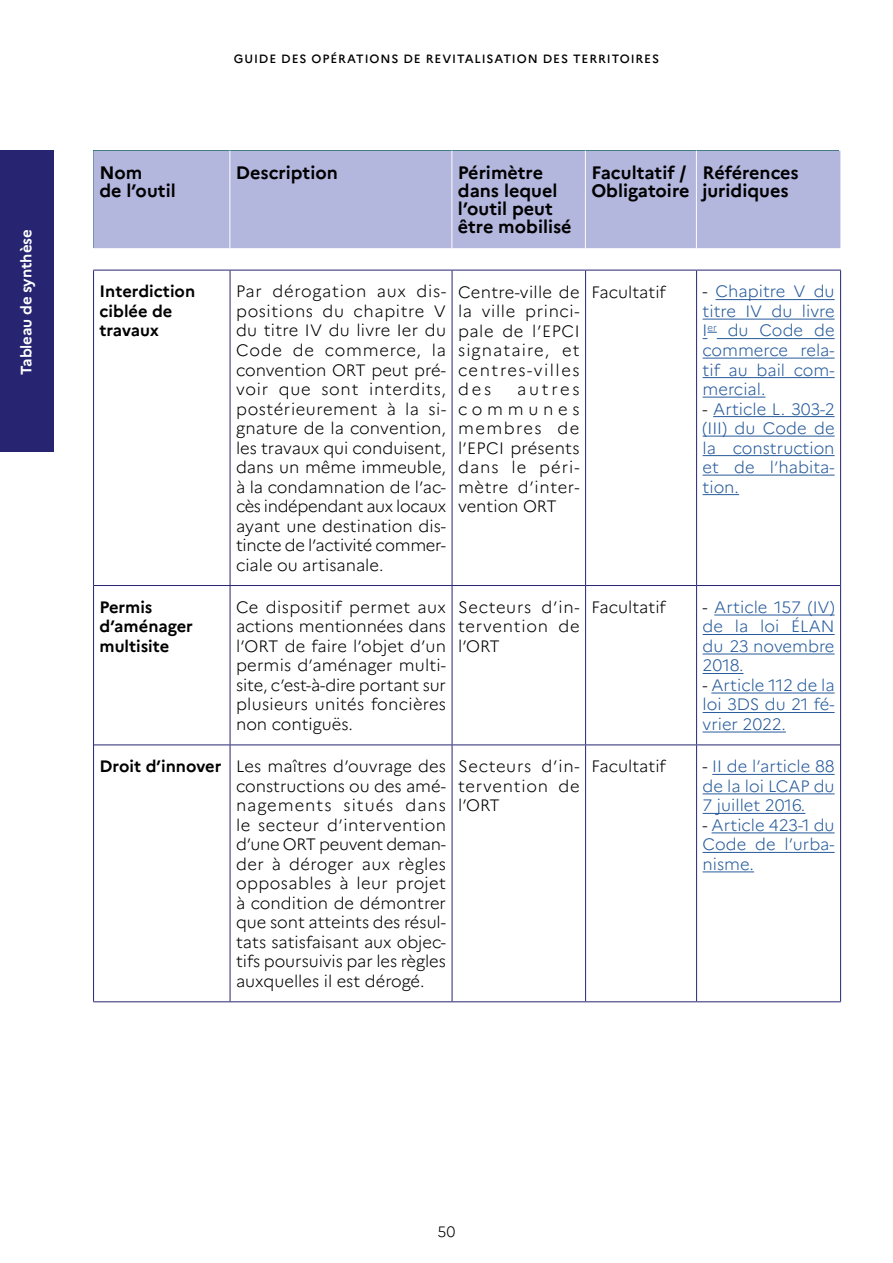
<style>
.page{position:relative;width:893px;height:1263px;background:#fff}
.page>*{position:absolute;margin:0;border:0;box-sizing:border-box;transform-origin:0 0}
.t1{font:700 18px/18px "Marianne";color:#000}
.t2{font:300 16.5px/19.5px "Marianne";color:#000;text-align:justify}
.t3{font:300 16.5px/19.5px "Marianne";color:#275b9b;text-align:justify}
.t4{font:700 16.5px/19.5px "Marianne";color:#000}
.t5{font:700 15px "Marianne";letter-spacing:-.005em;color:#fff}
.t6{font:300 15px "Marianne";color:#000}
.t7{font:500 12px "Marianne";letter-spacing:.075em;color:#000}
.s1{color:#000}
.s2{font-weight:700}
</style>
<div class="page">
<div style="left:0;top:151px;width:54px;height:301px;background:#272571"></div>
<hr style="left:93px;top:270px;width:137px;height:1px;background:#272571">
<hr style="left:230px;top:270px;width:222px;height:1px;background:#272571">
<hr style="left:452px;top:270px;width:134px;height:1px;background:#272571">
<hr style="left:586px;top:270px;width:111px;height:1px;background:#272571">
<hr style="left:697px;top:270px;width:144px;height:1px;background:#272571">
<hr style="left:94px;top:585px;width:136px;height:1px;background:#272571">
<hr style="left:230px;top:585px;width:222px;height:1px;background:#272571">
<hr style="left:452px;top:585px;width:134px;height:1px;background:#272571">
<hr style="left:586px;top:585px;width:111px;height:1px;background:#272571">
<hr style="left:697px;top:585px;width:143px;height:1px;background:#272571">
<hr style="left:94px;top:744px;width:136px;height:1px;background:#272571">
<hr style="left:230px;top:744px;width:222px;height:1px;background:#272571">
<hr style="left:452px;top:744px;width:134px;height:1px;background:#272571">
<hr style="left:586px;top:744px;width:111px;height:1px;background:#272571">
<hr style="left:697px;top:744px;width:143px;height:1px;background:#272571">
<hr style="left:93px;top:270px;width:1px;height:315px;background:#272571">
<hr style="left:230px;top:270px;width:1px;height:315px;background:#272571">
<hr style="left:452px;top:270px;width:1px;height:315px;background:#272571">
<hr style="left:585px;top:270px;width:1px;height:315px;background:#272571">
<hr style="left:696px;top:270px;width:1px;height:315px;background:#272571">
<hr style="left:840px;top:270px;width:1px;height:315px;background:#272571">
<hr style="left:93px;top:585px;width:1px;height:160px;background:#272571">
<hr style="left:230px;top:586px;width:1px;height:158px;background:#272571">
<hr style="left:452px;top:586px;width:1px;height:158px;background:#272571">
<hr style="left:585px;top:586px;width:1px;height:158px;background:#272571">
<hr style="left:696px;top:586px;width:1px;height:158px;background:#272571">
<hr style="left:840px;top:585px;width:1px;height:160px;background:#272571">
<hr style="left:93px;top:745px;width:1px;height:256px;background:#272571">
<hr style="left:230px;top:745px;width:1px;height:256px;background:#272571">
<hr style="left:452px;top:745px;width:1px;height:256px;background:#272571">
<hr style="left:585px;top:745px;width:1px;height:256px;background:#272571">
<hr style="left:696px;top:745px;width:1px;height:256px;background:#272571">
<hr style="left:840px;top:745px;width:1px;height:256px;background:#272571">
<hr style="left:93px;top:1001px;width:137px;height:1px;background:#272571">
<hr style="left:230px;top:1001px;width:222px;height:1px;background:#272571">
<hr style="left:452px;top:1001px;width:134px;height:1px;background:#272571">
<hr style="left:586px;top:1001px;width:111px;height:1px;background:#272571">
<hr style="left:697px;top:1001px;width:144px;height:1px;background:#272571">
<hr style="left:716px;top:299px;width:119px;height:1px;background:#275b9b">
<hr style="left:703px;top:319px;width:132px;height:1px;background:#275b9b">
<svg style="left:703px;top:332px;width:14px;height:7px"></svg>
<hr style="left:717px;top:338px;width:118px;height:1px;background:#275b9b">
<hr style="left:703px;top:358px;width:132px;height:1px;background:#275b9b">
<hr style="left:703px;top:377px;width:132px;height:1px;background:#275b9b">
<hr style="left:703px;top:397px;width:62px;height:1px;background:#275b9b">
<hr style="left:713px;top:416px;width:122px;height:1px;background:#275b9b">
<hr style="left:703px;top:436px;width:132px;height:1px;background:#275b9b">
<hr style="left:703px;top:455px;width:132px;height:1px;background:#275b9b">
<hr style="left:703px;top:475px;width:132px;height:1px;background:#275b9b">
<hr style="left:703px;top:494px;width:36px;height:1px;background:#275b9b">
<hr style="left:714px;top:615px;width:121px;height:1px;background:#275b9b">
<hr style="left:703px;top:634px;width:132px;height:1px;background:#275b9b">
<hr style="left:703px;top:654px;width:132px;height:1px;background:#275b9b">
<hr style="left:703px;top:673px;width:40px;height:1px;background:#275b9b">
<hr style="left:711px;top:693px;width:124px;height:1px;background:#275b9b">
<hr style="left:703px;top:712px;width:132px;height:1px;background:#275b9b">
<hr style="left:703px;top:732px;width:83px;height:1px;background:#275b9b">
<hr style="left:712px;top:774px;width:123px;height:1px;background:#275b9b">
<hr style="left:703px;top:793px;width:132px;height:1px;background:#275b9b">
<hr style="left:703px;top:813px;width:102px;height:1px;background:#275b9b">
<hr style="left:712px;top:832px;width:123px;height:1px;background:#275b9b">
<hr style="left:703px;top:852px;width:132px;height:1px;background:#275b9b">
<hr style="left:703px;top:871px;width:51px;height:1px;background:#275b9b">
<div style="left:93px;top:151px;width:747px;height:97px;background:#b3b6dd"></div>
<hr style="left:229px;top:151px;width:1px;height:97px;background:#fff">
<hr style="left:451px;top:151px;width:1px;height:97px;background:#fff">
<hr style="left:585px;top:151px;width:1px;height:97px;background:#fff">
<hr style="left:696px;top:151px;width:1px;height:97px;background:#fff">
<p class="t5" style="left:17px;top:375px;width:147px;rotate:-90deg">Tableau de synthèse</p>
<p class="t7" style="left:234px;top:51px;width:427px">GUIDE DES OPÉRATIONS DE REVITALISATION DES TERRITOIRES</p>
<p class="t1" style="left:99px;top:164px;width:78px">Nom<br>de l’outil</p>
<p class="t1" style="left:236px;top:164px;width:103px">Description</p>
<p class="t1" style="left:458px;top:164px;width:115px">Périmètre dans lequel l’outil peut être mobilisé</p>
<p class="t1" style="left:591px;top:164px;width:100px">Facultatif /<br>Obligatoire</p>
<p class="t1" style="left:702px;top:164px;width:98px">Références juridiques</p>
<p class="t4" style="left:100px;top:282px;width:97px">Interdiction ciblée de travaux</p>
<p class="t2" style="left:236px;top:282px;width:212px">Par dérogation aux dis&shy;positions du chapitre V du titre IV du livre Ier du Code de commerce, la convention ORT peut pré&shy;voir que sont interdits, postérieurement à la si&shy;gnature de la convention, les travaux qui conduisent, dans un même immeuble, à la condamnation de l’ac&shy;cès indépendant aux locaux ayant une destination dis&shy;tincte de l’activité commer&shy;ciale ou artisanale.</p>
<p class="t2" style="left:458px;top:282px;width:123px">Centre-ville de la ville princi&shy;pale de l’EPCI signataire, et centres-villes des</p>
<p class="t2" style="left:458px;top:379px;width:123px;text-indent:59px">autres communes membres de l’EPCI présents dans le péri&shy;mètre d’inter&shy;vention ORT</p>
<p class="t2" style="left:592px;top:282px;width:76px">Facultatif</p>
<p class="t3" style="left:703px;top:282px;width:134px"><span class="s1">-</span> Chapitre V du titre IV du livre I<sup>er</sup> du Code de commerce rela&shy;tif au bail com&shy;mercial.</p>
<p class="t3" style="left:703px;top:399px;width:134px"><span class="s1">-</span> Article L. 303-2 (III) du Code de la construction et de l’habita&shy;tion.</p>
<p class="t4" style="left:100px;top:597px;width:95px">Permis d’aménager multisite</p>
<p class="t2" style="left:236px;top:597px;width:212px">Ce dispositif permet aux actions mentionnées dans l’ORT de faire l’objet d’un permis d’aménager multi&shy;site, c’est-à-dire portant sur plusieurs unités foncières non contiguës.</p>
<p class="t2" style="left:458px;top:597px;width:123px">Secteurs d’in&shy;tervention de l’ORT</p>
<p class="t2" style="left:592px;top:597px;width:76px">Facultatif</p>
<p class="t3" style="left:703px;top:597px;width:134px"><span class="s1">-</span> Article 157 (IV) de la loi ÉLAN du 23 novembre 2018.</p>
<p class="t3" style="left:703px;top:675px;width:133px"><span class="s1">-</span> Article 112 de la loi 3DS du 21 fé&shy;vrier 2022.</p>
<p class="t2" style="left:236px;top:757px;width:212px;text-indent:-137px"><span class="s2">Droit d’innover</span> Les maîtres d’ouvrage des constructions ou des amé&shy;nagements situés dans le secteur d’intervention d’une ORT peuvent deman&shy;der à déroger aux règles opposables à leur projet à condition de démontrer que sont atteints des résul&shy;tats satisfaisant aux objec&shy;tifs poursuivis par les règles auxquelles il est dérogé.</p>
<p class="t2" style="left:458px;top:757px;width:123px">Secteurs d’in&shy;tervention de l’ORT</p>
<p class="t2" style="left:592px;top:757px;width:76px">Facultatif</p>
<p class="t3" style="left:703px;top:757px;width:134px"><span class="s1">-</span> II de l’article 88 de la loi LCAP du 7 juillet 2016.</p>
<p class="t3" style="left:703px;top:815px;width:133px"><span class="s1">-</span> Article 423-1 du Code de l’urba&shy;nisme.</p>
<p class="t6" style="left:437px;top:1222px;width:19px">50</p>
</div>
